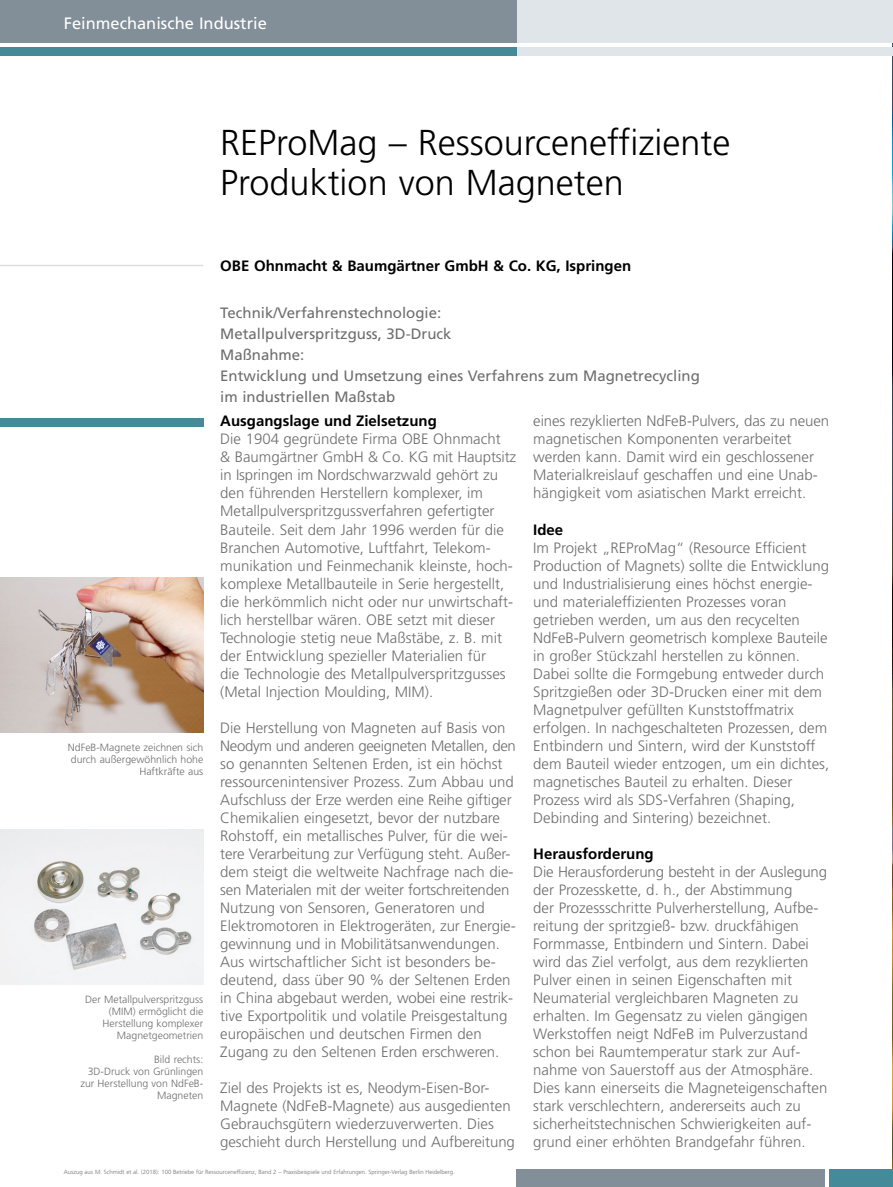
<style>
.page{position:relative;width:893px;height:1187px;background:#fff}
.page>*{position:absolute;margin:0;border:0;box-sizing:border-box;transform-origin:0 0}
.Introheadline{font:300 36px/40.5px "Frutiger LT Std";color:#000}
.t1{font:16.5px "Frutiger LT Std";color:#fff}
.Fließtext_100{font:300 15px/18px "Frutiger LT Std";color:#6e6e6e}
.Technikblock{font:15px/21px "Frutiger LT Std";color:#6e6e6e}
.Zwischenhead_100{font:700 15px "Frutiger LT Std";color:#000}
.Firmenname{font:700 15px "Frutiger LT Std";color:#000}
.Bildunterschriften_1{font:300 10.5px/12px "Frutiger LT Std";color:#6e6e6e;text-align:right}
.t2{font:300 6px "Frutiger LT Std";color:#6e6e6e}
</style>
<div class="page">
<img style="left:892px;top:0;width:1px;height:1186px">
<div style="left:516px;top:1169px;width:309px;height:17px;background:#828e98"></div>
<div style="left:829px;top:1169px;width:64px;height:17px;background:#448a99"></div>
<hr style="left:0;top:265px;width:203px;height:1px;background:#dddede">
<div style="left:0;top:418px;width:203px;height:8px;background:#448a99"></div>
<img style="left:0;top:577px;width:203px;height:155px">
<div style="left:516px;top:0;width:377px;height:43px;background:#dfe5e8"></div>
<div style="left:516px;top:47px;width:377px;height:8px;background:#dfe5e8"></div>
<div style="left:0;top:0;width:516px;height:43px;background:#828e98"></div>
<div style="left:0;top:47px;width:516px;height:8px;background:#448a99"></div>
<img style="left:0;top:829px;width:203px;height:155px">
<p class="t1" style="left:64px;top:14px;width:205px">Feinmechanische Industrie</p>
<p class="Introheadline" style="left:220px;top:122px;width:512px">REProMag – Ressourceneffiziente<br>Produktion von Magneten</p>
<p class="Bildunterschriften_1" style="left:68px;top:741px;width:137px">NdFeB-Magnete zeichnen sich durch außergewöhnlich hohe<br>Haftkräfte aus</p>
<p class="Bildunterschriften_1" style="left:85px;top:993px;width:120px">Der Metallpulverspritzguss (MIM) ermöglicht die<br>Herstellung komplexer<br>Magnetgeometrien</p>
<p class="Bildunterschriften_1" style="left:154px;top:1053px;width:51px">Bild rechts:</p>
<p class="Bildunterschriften_1" style="left:80px;top:1065px;width:124px">3D-Druck von Grünlingen zur Herstellung von NdFeB-<br>Magneten</p>
<p class="Firmenname" style="left:220px;top:257px;width:412px">OBE Ohnmacht &amp; Baumgärtner GmbH &amp; Co. KG, Ispringen</p>
<p class="Technikblock" style="left:220px;top:302px;width:233px">Technik/Verfahrenstechnologie:<br>Metallpulverspritzguss, 3D-Druck</p>
<p class="Technikblock" style="left:220px;top:344px;width:86px">Maßnahme:</p>
<p class="Technikblock" style="left:220px;top:365px;width:481px">Entwicklung und Umsetzung eines Verfahrens zum Magnetrecycling</p>
<p class="Technikblock" style="left:220px;top:386px;width:177px">im industriellen Maßstab</p>
<p class="Fließtext_100" style="left:533px;top:412px;width:297px">eines rezyklierten NdFeB-Pulvers, das zu neuen magnetischen Komponenten verarbeitet werden kann. Damit wird ein geschlossener Materialkreislauf geschaffen und eine Unab&shy;hängigkeit vom asiatischen Markt erreicht.</p>
<p class="Zwischenhead_100" style="left:533px;top:520px;width:32px">Idee</p>
<p class="Fließtext_100" style="left:533px;top:538px;width:297px">Im Projekt „REProMag“ (Resource Efficient Production of Magnets) sollte die Entwicklung und Industrialisierung eines höchst energie&shy;und materialeffizienten Prozesses voran getrieben werden, um aus den recycelten NdFeB-Pulvern geometrisch komplexe Bauteile in großer Stückzahl herstellen zu können.<br>Dabei sollte die Formgebung entweder durch Spritzgießen oder 3D-Drucken einer mit dem Magnetpulver gefüllten Kunststoffmatrix erfolgen. In nachgeschalteten Prozessen, dem Entbindern und Sintern, wird der Kunststoff dem Bauteil wieder entzogen, um ein dichtes, magnetisches Bauteil zu erhalten. Dieser Prozess wird als SDS-Verfahren (Shaping, Debinding and Sintering) bezeichnet.</p>
<p class="Zwischenhead_100" style="left:533px;top:844px;width:122px">Herausforderung</p>
<p class="Fließtext_100" style="left:533px;top:862px;width:295px">Die Herausforderung besteht in der Auslegung der Prozesskette, d. h., der Abstimmung</p>
<p class="Fließtext_100" style="left:533px;top:898px;width:296px">der Prozessschritte Pulverherstellung, Aufbe&shy;reitung der spritzgieß- bzw. druckfähigen Formmasse, Entbindern und Sintern. Dabei wird das Ziel verfolgt, aus dem rezyklierten Pulver einen in seinen Eigenschaften mit Neumaterial vergleichbaren Magneten zu erhalten. Im Gegensatz zu vielen gängigen Werkstoffen neigt NdFeB im Pulverzustand schon bei Raumtemperatur stark zur Auf&shy;nahme von Sauerstoff aus der Atmosphäre.<br>Dies kann einerseits die Magneteigenschaften stark verschlechtern, andererseits auch zu sicherheitstechnischen Schwierigkeiten auf&shy;grund einer erhöhten Brandgefahr führen.</p>
<p class="Zwischenhead_100" style="left:220px;top:412px;width:218px">Ausgangslage und Zielsetzung</p>
<p class="Fließtext_100" style="left:220px;top:430px;width:297px">Die 1904 gegründete Firma OBE Ohnmacht<br>&amp; Baumgärtner GmbH &amp; Co. KG mit Hauptsitz in Ispringen im Nordschwarzwald gehört zu den führenden Herstellern komplexer, im Metallpulverspritzgussverfahren gefertigter Bauteile. Seit dem Jahr 1996 werden für die Branchen Automotive, Luftfahrt, Telekom&shy;munikation und Feinmechanik kleinste, hoch&shy;komplexe Metallbauteile in Serie hergestellt, die herkömmlich nicht oder nur unwirtschaft&shy;lich herstellbar wären. OBE setzt mit dieser Technologie stetig neue Maßstäbe, z. B. mit der Entwicklung spezieller Materialien für<br>die Technologie des Metallpulverspritzgusses (Metal Injection Moulding, MIM).</p>
<p class="Fließtext_100" style="left:220px;top:718px;width:297px">Die Herstellung von Magneten auf Basis von Neodym und anderen geeigneten Metallen, den so genannten Seltenen Erden, ist ein höchst ressourcenintensiver Prozess. Zum Abbau und Aufschluss der Erze werden eine Reihe giftiger Chemikalien eingesetzt, bevor der nutzbare Rohstoff, ein metallisches Pulver, für die wei&shy;tere Verarbeitung zur Verfügung steht. Außer&shy;dem steigt die weltweite Nachfrage nach die&shy;sen Materialen mit der weiter fortschreitenden Nutzung von Sensoren, Generatoren und Elektromotoren in Elektrogeräten, zur Energie&shy;gewinnung und in Mobilitätsanwendungen.<br>Aus wirtschaftlicher Sicht ist besonders be&shy;deutend, dass über 90 % der Seltenen Erden in China abgebaut werden, wobei eine restrik&shy;tive Exportpolitik und volatile Preisgestaltung europäischen und deutschen Firmen den Zugang zu den Seltenen Erden erschweren.</p>
<p class="Fließtext_100" style="left:220px;top:1078px;width:296px">Ziel des Projekts ist es, Neodym-Eisen-Bor-Magnete (NdFeB-Magnete) aus ausgedienten Gebrauchsgütern wiederzuverwerten. Dies geschieht durch Herstellung und Aufbereitung</p>
<p class="t2" style="left:64px;top:1168px;width:393px">Auszug aus M. Schmidt et al. (2018): 100 Betriebe für Ressourceneffizienz, Band 2 – Praxisbeispiele und Erfahrungen. Springer-Verlag Berlin Heidelberg.</p>
</div>
